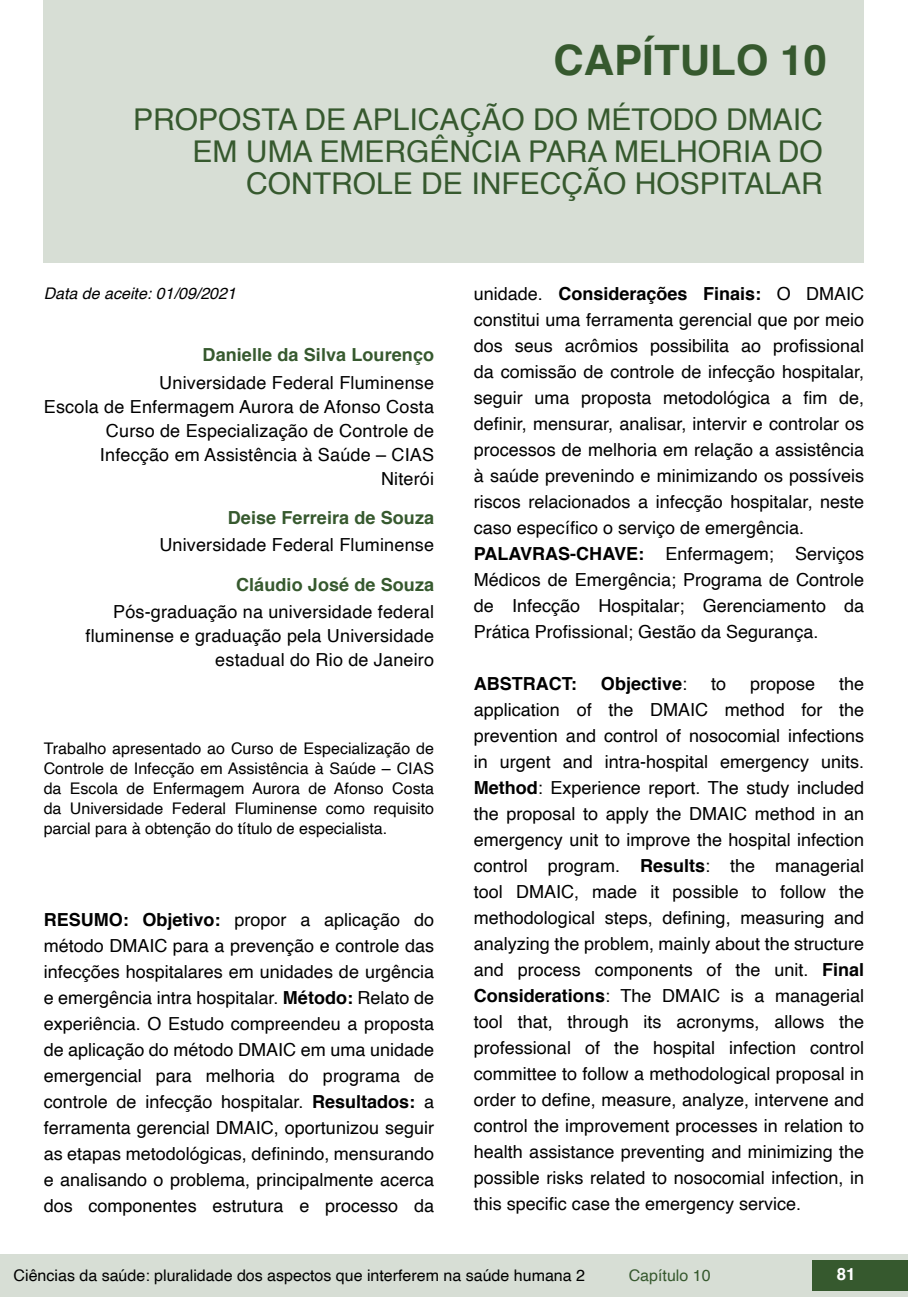
<style>
.page{position:relative;width:908px;height:1304px;background:#fff}
.page>*{position:absolute;margin:0;border:0;box-sizing:border-box;transform-origin:0 0}
.t1{font:700 42px "Helvetica";color:#36592e}
.t2{font:30px/32px "Helvetica";color:#36592e;text-align:right}
.t3{font:18px/26px "Helvetica";color:#000;text-align:right}
.t4{font:700 18px "Helvetica";letter-spacing:.005em;color:#36592e}
.t5{font:700 18px "Helvetica";color:#000}
.t6{font:700 16.8px "Helvetica";color:#fff}
.t7{font:16px/20px "Helvetica";color:#000;text-align:justify}
.t8{font:italic 16px "Helvetica";color:#000}
.t9{font:16px "Helvetica";color:#36592e}
.s1{font-weight:700}
.s2{font-weight:400}
</style>
<div class="page">
<div style="left:0;top:1254px;width:906px;height:43px;background:#d7ded5"></div>
<div style="left:812px;top:1261px;width:95px;height:30px;background:#36592e"></div>
<div style="left:44px;top:0;width:819px;height:263px;background:#d7ded5"></div>
<h1 class="t1" style="left:553px;top:26px;width:275px">CAPÍTULO 10</h1>
<h2 class="t2" style="left:133px;top:104px;width:691px">PROPOSTA DE APLICAÇÃO DO MÉTODO DMAIC<br>EM UMA EMERGÊNCIA PARA MELHORIA DO<br>CONTROLE DE INFECÇÃO HOSPITALAR</h2>
<p class="t8" style="left:44px;top:280px;width:194px">Data de aceite: 01/09/2021</p>
<p class="t4" style="left:202px;top:341px;width:233px">Danielle da Silva Lourenço</p>
<p class="t3" style="left:44px;top:371px;width:391px;line-height:24px">Universidade Federal Fluminense<br>Escola de Enfermagem Aurora de Afonso Costa<br>Curso de Especialização de Controle de<br>Infecção em Assistência à Saúde – CIAS<br>Niterói</p>
<p class="t4" style="left:228px;top:503px;width:208px">Deise Ferreira de Souza</p>
<p class="t3" style="left:159px;top:533px;width:276px">Universidade Federal Fluminense</p>
<p class="t4" style="left:236px;top:570px;width:199px">Cláudio José de Souza</p>
<p class="t3" style="left:85px;top:600px;width:350px;line-height:24px">Pós-graduação na universidade federal fluminense e graduação pela Universidade estadual do Rio de Janeiro</p>
<p class="t7" style="left:44px;top:739px;width:392px">Trabalho apresentado ao Curso de Especialização de Controle de Infecção em Assistência à Saúde – CIAS da Escola de Enfermagem Aurora de Afonso Costa da Universidade Federal Fluminense como requisito parcial para à obtenção do título de especialista.</p>
<p class="t3" style="left:44px;top:907px;width:392px;text-align:justify"><span class="s1">RESUMO: Objetivo:</span> propor a aplicação do método DMAIC para a prevenção e controle das infecções hospitalares em unidades de urgência e emergência intra hospitalar. <span class="s1">Método:</span> Relato de experiência. O Estudo compreendeu a proposta de aplicação do método DMAIC em uma unidade emergencial para melhoria do programa de controle de infecção hospitalar. <span class="s1">Resultados:</span> a ferramenta gerencial DMAIC, oportunizou seguir as etapas metodológicas, definindo, mensurando e analisando o problema, principalmente acerca dos componentes estrutura e processo da</p>
<p class="t3" style="left:473px;top:281px;width:392px;text-align:left">unidade. <span class="s1">Considerações Finais:</span> O DMAIC constitui uma ferramenta gerencial que por meio dos seus acrômios possibilita ao profissional da comissão de controle de infecção hospitalar, seguir uma proposta metodológica a fim de, definir, mensurar, analisar, intervir e controlar os processos de melhoria em relação a assistência à saúde prevenindo e minimizando os possíveis riscos relacionados a infecção hospitalar, neste caso específico o serviço de emergência.<br><span class="s1">PALAVRAS-CHAVE:</span> Enfermagem; Serviços Médicos de Emergência; Programa de Controle de Infecção Hospitalar; Gerenciamento da Prática Profissional; Gestão da Segurança.</p>
<p class="t5" style="left:473px;top:669px;width:104px">ABSTRACT:</p>
<p class="t5" style="left:600px;top:669px;width:88px">Objective<span class="s2">:</span></p>
<p class="t3" style="left:710px;top:671px;width:17px">to</p>
<p class="t3" style="left:749px;top:671px;width:67px">propose</p>
<p class="t3" style="left:473px;top:671px;width:392px;text-align:justify;text-indent:365px">the application of the DMAIC method for the prevention and control of nosocomial infections in urgent and intra-hospital emergency units.<br><span class="s1">Method</span>: Experience report. The study included the proposal to apply the DMAIC method in an emergency unit to improve the hospital infection control program. <span class="s1">Results</span>: the managerial tool DMAIC, made it possible to follow the methodological steps, defining, measuring and analyzing the problem, mainly about the structure and process components of the unit. <span class="s1">Final Considerations</span>: The DMAIC is a managerial tool that, through its acronyms, allows the professional of the hospital infection control committee to follow a methodological proposal in order to define, measure, analyze, intervene and control the improvement processes in relation to health assistance preventing and minimizing the possible risks related to nosocomial infection, in this specific case the emergency service.</p>
<p class="t7" style="left:14px;top:1266px;width:572px">Ciências da saúde: pluralidade dos aspectos que interferem na saúde humana 2</p>
<p class="t9" style="left:628px;top:1263px;width:83px">Capítulo 10</p>
<p class="t6" style="left:836px;top:1261px;width:20px">81</p>
</div>
